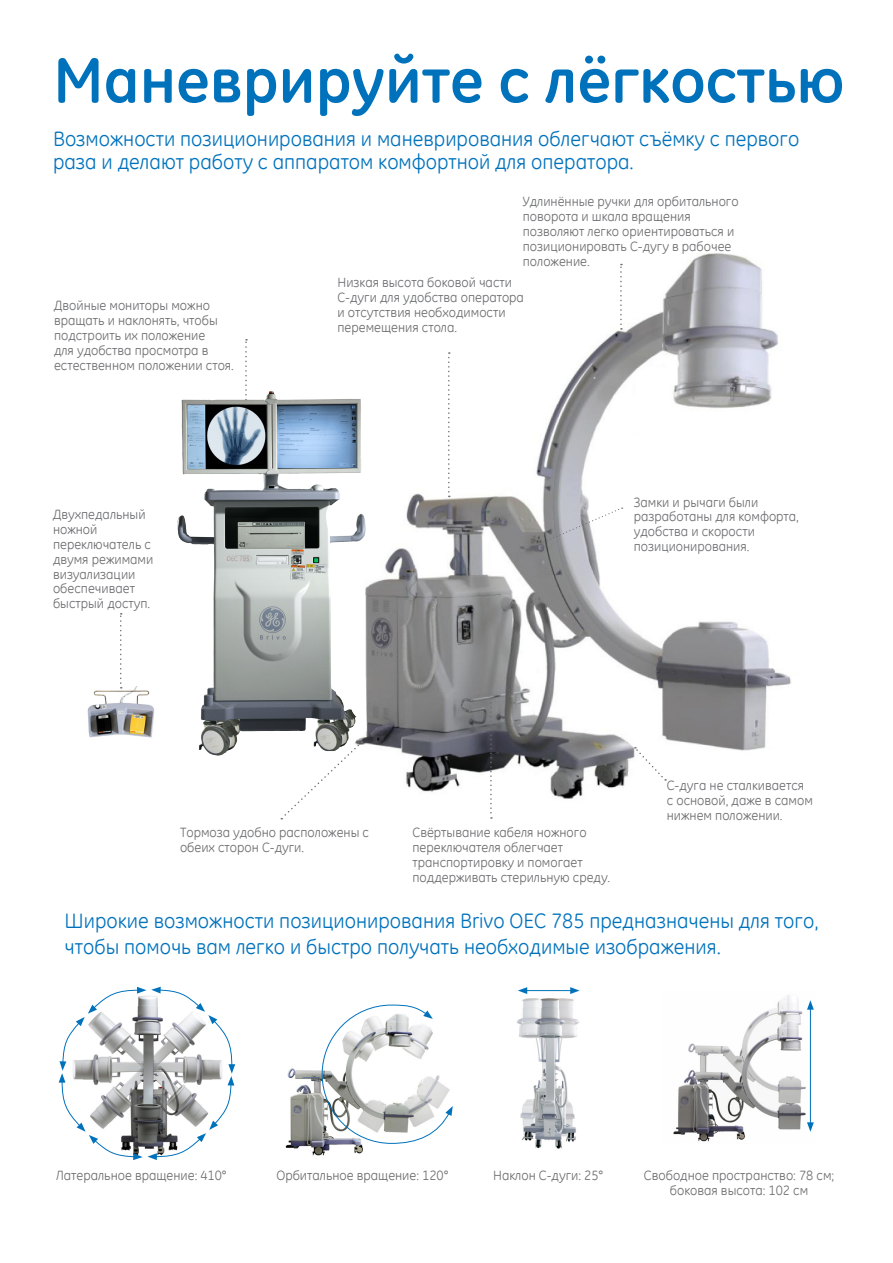
<style>
.page{position:relative;width:893px;height:1263px;background:#fff}
.page>*{position:absolute;margin:0;border:0;box-sizing:border-box;transform-origin:0 0}
.t1{font:700 64.5px "GE Inspira";color:#0072bc}
.t2{font:21px/25.5px "GE Inspira";color:#0072bc}
.t3{font:13.5px/14.9px "GE Inspira";color:#6c6d70}
</style>
<div class="page">
<img style="left:177px;top:253px;width:614px;height:546px">
<img style="left:181px;top:391px;width:89px;height:146px">
<img style="left:285px;top:1068px;width:78px;height:88px">
<svg style="left:321px;top:1004px;width:132px;height:140px"></svg>
<svg style="left:541px;top:507px;width:82px;height:37px"></svg>
<svg style="left:490px;top:698px;width:2px;height:121px"></svg>
<svg style="left:281px;top:742px;width:82px;height:77px"></svg>
<svg style="left:245px;top:339px;width:2px;height:76px"></svg>
<svg style="left:448px;top:352px;width:2px;height:145px"></svg>
<svg style="left:620px;top:264px;width:2px;height:66px"></svg>
<svg style="left:634px;top:747px;width:32px;height:34px"></svg>
<img style="left:87px;top:686px;width:68px;height:52px">
<svg style="left:120px;top:613px;width:2px;height:75px"></svg>
<svg style="left:59px;top:987px;width:176px;height:173px"></svg>
<img style="left:517px;top:987px;width:62px;height:162px">
<img style="left:673px;top:995px;width:137px;height:147px">
<hr style="left:810px;top:1007px;width:1px;height:118px;background:#0072bc">
<svg style="left:807px;top:1000px;width:7px;height:10px"></svg>
<svg style="left:807px;top:1122px;width:7px;height:10px"></svg>
<hr style="left:525px;top:990px;width:48px;height:1px;background:#0072bc">
<svg style="left:518px;top:987px;width:9px;height:7px"></svg>
<svg style="left:570px;top:987px;width:10px;height:7px"></svg>
<p class="t1" style="left:53px;top:38px;width:793px">Маневрируйте с лёгкостью</p>
<p class="t2" style="left:53px;top:127px;width:748px;line-height:23.1px">Возможности позиционирования и маневрирования облегчают съёмку с первого раза и делают работу с аппаратом комфортной для оператора.</p>
<p class="t3" style="left:54px;top:298px;width:181px">Двойные мониторы можно вращать и наклонять, чтобы подстроить их положение<br>для удобства просмотра в естественном положении стоя.</p>
<p class="t3" style="left:53px;top:507px;width:102px">Двухпедальный ножной переключатель с двумя режимами визуализации обеспечивает быстрый доступ.</p>
<p class="t3" style="left:523px;top:194px;width:217px">Удлинённые ручки для орбитального поворота и шкала вращения позволяют легко ориентироваться и позиционировать С-дугу в рабочее положение.</p>
<p class="t3" style="left:337px;top:275px;width:188px">Низкая высота боковой части<br>С-дуги для удобства оператора и отсутствия необходимости перемещения стола.</p>
<p class="t3" style="left:634px;top:494px;width:167px">Замки и рычаги были разработаны для комфорта, удобства и скорости позиционирования.</p>
<p class="t3" style="left:667px;top:778px;width:148px">С-дуга не сталкивается с основой, даже в самом нижнем положении.</p>
<p class="t3" style="left:180px;top:825px;width:191px">Тормоза удобно расположены с обеих сторон С-дуги.</p>
<p class="t3" style="left:412px;top:825px;width:199px">Свёртывание кабеля ножного переключателя облегчает транспортировку и помогает поддерживать стерильную среду.</p>
<p class="t2" style="left:65px;top:908px;width:755px">Широкие возможности позиционирования Brivo OEC 785 предназначены для того, чтобы помочь вам легко и быстро получать необходимые изображения.</p>
<p class="t3" style="left:55px;top:1167px;width:173px">Латеральное вращение: 410°</p>
<p class="t3" style="left:276px;top:1167px;width:174px">Орбитальное вращение: 120°</p>
<p class="t3" style="left:493px;top:1167px;width:112px">Наклон С-дуги: 25°</p>
<p class="t3" style="left:644px;top:1167px;width:192px">Свободное пространство: 78 см;</p>
<p class="t3" style="left:670px;top:1182px;width:140px">боковая высота: 102 см</p>
</div>
